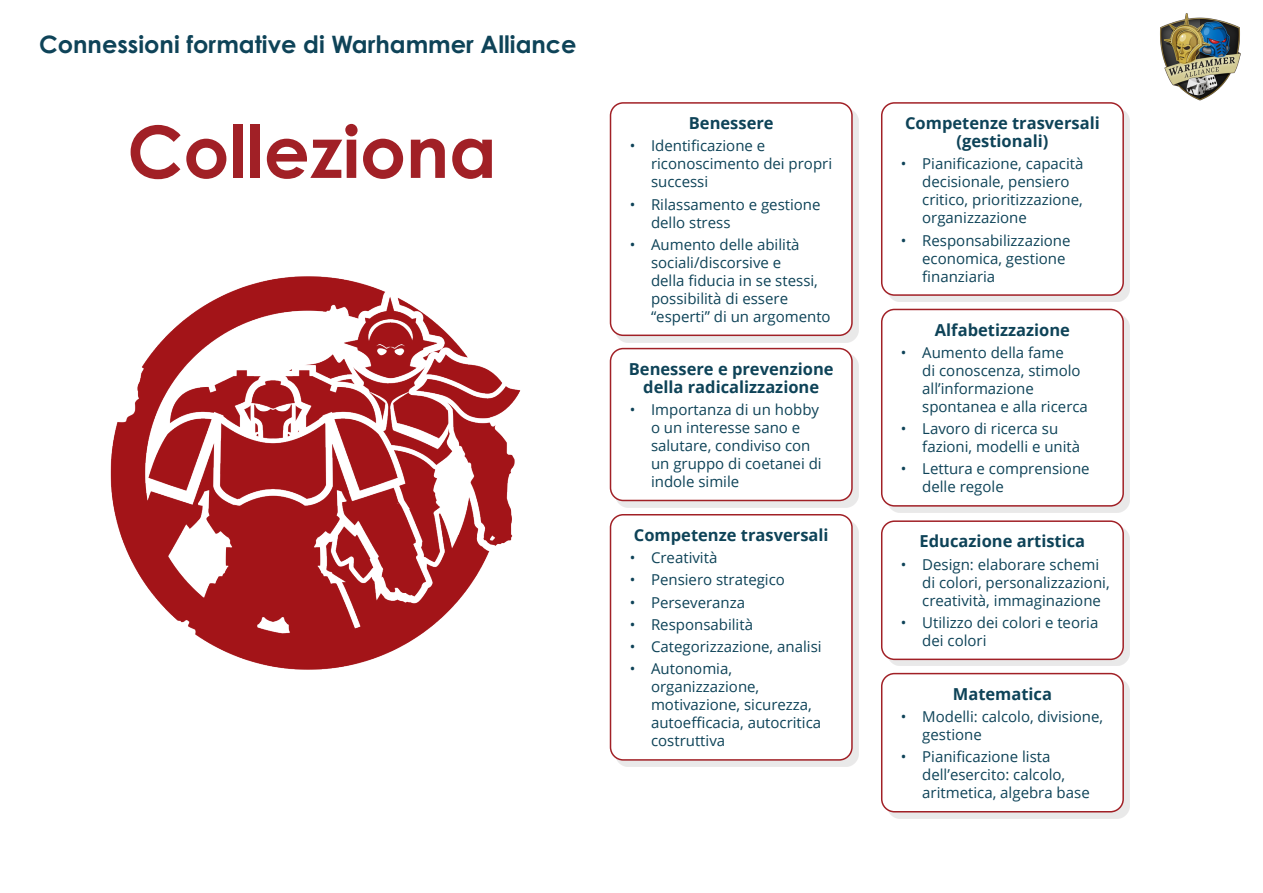
<style>
.page{position:relative;width:1263px;height:893px;background:#fff}
.page>*{position:absolute;margin:0;border:0;box-sizing:border-box;transform-origin:0 0}
.Activity_Title_B{font:700 72px "Century Gothic Std";color:#a12026}
.Activity_Title_B-2{font:700 24px "Century Gothic Std";color:#0e4358}
.Body_round_box{font:700 16.5px/18px "Open Sans";color:#0e4358;text-align:center}
.t1{font:15px/18px "Open Sans";color:#0e4358}
</style>
<div class="page">
<div style="left:616px;top:108px;width:243px;height:234px;background:#231f20;opacity:.1"></div>
<div style="left:610px;top:103px;width:242px;height:232px;background:#fff;border-radius:13px"></div>
<div style="left:610px;top:102px;width:243px;height:234px;border:2px solid #a12026;border-radius:13px"></div>
<div style="left:887px;top:315px;width:243px;height:198px;background:#e9e9e9"></div>
<div style="left:882px;top:309px;width:241px;height:197px;background:#fff;border-radius:13px"></div>
<div style="left:881px;top:309px;width:243px;height:198px;border:2px solid #a12026;border-radius:13px"></div>
<div style="left:616px;top:520px;width:243px;height:247px;background:#e9e9e9"></div>
<div style="left:610px;top:515px;width:242px;height:245px;background:#fff;border-radius:13px"></div>
<div style="left:610px;top:514px;width:243px;height:247px;border:2px solid #a12026;border-radius:13px"></div>
<div style="left:887px;top:526px;width:243px;height:140px;background:#231f20;opacity:.1"></div>
<div style="left:882px;top:521px;width:241px;height:138px;background:#fff;border-radius:13px"></div>
<div style="left:881px;top:520px;width:243px;height:140px;border:2px solid #a12026;border-radius:13px"></div>
<div style="left:887px;top:679px;width:243px;height:139px;background:#231f20;opacity:.1"></div>
<div style="left:882px;top:674px;width:241px;height:138px;background:#fff;border-radius:13px"></div>
<div style="left:881px;top:673px;width:243px;height:139px;border:2px solid #a12026;border-radius:13px"></div>
<div style="left:887px;top:108px;width:243px;height:194px;background:#e9e9e9"></div>
<div style="left:882px;top:103px;width:241px;height:192px;background:#fff;border-radius:13px"></div>
<div style="left:881px;top:102px;width:243px;height:194px;border:2px solid #a12026;border-radius:13px"></div>
<div style="left:616px;top:354px;width:243px;height:153px;background:#231f20;opacity:.1"></div>
<div style="left:610px;top:349px;width:242px;height:151px;background:#fff;border-radius:13px"></div>
<div style="left:610px;top:348px;width:243px;height:153px;border:2px solid #a12026;border-radius:13px"></div>
<img style="left:110px;top:276px;width:411px;height:394px">
<img style="left:1160px;top:13px;width:81px;height:88px">
<p class="Activity_Title_B-2" style="left:39px;top:29px;width:539px">Connessioni formative di Warhammer Alliance</p>
<p class="Activity_Title_B" style="left:127px;top:107px;width:371px">Colleziona</p>
<p class="Body_round_box" style="left:689px;top:114px;width:86px">Benessere</p>
<p class="t1" style="left:651px;top:136px;width:183px;text-indent:-21px">• Identificazione e riconoscimento dei propri successi</p>
<p class="t1" style="left:651px;top:195px;width:171px;text-indent:-21px">• Rilassamento e gestione dello stress</p>
<p class="t1" style="left:651px;top:235px;width:181px;text-indent:-21px">• Aumento delle abilità sociali/discorsive e<br>della fiducia in se stessi, possibilità di essere “esperti” di un argomento</p>
<p class="Body_round_box" style="left:629px;top:359px;width:206px">Benessere e prevenzione della radicalizzazione</p>
<p class="t1" style="left:651px;top:400px;width:172px;text-indent:-21px">• Importanza di un hobby o un interesse sano e salutare, condiviso con un gruppo di coetanei di indole simile</p>
<p class="Body_round_box" style="left:634px;top:525px;width:196px">Competenze trasversali</p>
<p class="t1" style="left:630px;top:548px;width:89px">• Creatività</p>
<p class="t1" style="left:630px;top:571px;width:157px">• Pensiero strategico</p>
<p class="t1" style="left:630px;top:593px;width:117px">• Perseveranza</p>
<p class="t1" style="left:630px;top:615px;width:125px">• Responsabilità</p>
<p class="t1" style="left:630px;top:637px;width:193px">• Categorizzazione, analisi</p>
<p class="t1" style="left:651px;top:660px;width:172px;text-indent:-21px">• Autonomia, organizzazione, motivazione, sicurezza, autoefficacia, autocritica costruttiva</p>
<p class="Body_round_box" style="left:905px;top:114px;width:196px">Competenze trasversali (gestionali)</p>
<p class="t1" style="left:922px;top:154px;width:163px;text-indent:-21px">• Pianificazione, capacità decisionale, pensiero critico, prioritizzazione, organizzazione</p>
<p class="t1" style="left:922px;top:231px;width:150px;text-indent:-21px">• Responsabilizzazione economica, gestione finanziaria</p>
<p class="Body_round_box" style="left:935px;top:320px;width:137px">Alfabetizzazione</p>
<p class="t1" style="left:922px;top:343px;width:167px;text-indent:-21px">• Aumento della fame<br>di conoscenza, stimolo all’informazione spontanea e alla ricerca</p>
<p class="t1" style="left:922px;top:419px;width:159px;text-indent:-21px">• Lavoro di ricerca su fazioni, modelli e unità</p>
<p class="t1" style="left:922px;top:459px;width:169px;text-indent:-21px">• Lettura e comprensione delle regole</p>
<p class="Body_round_box" style="left:920px;top:532px;width:167px">Educazione artistica</p>
<p class="t1" style="left:922px;top:555px;width:189px;text-indent:-21px">• Design: elaborare schemi di colori, personalizzazioni, creatività, immaginazione</p>
<p class="t1" style="left:922px;top:613px;width:178px;text-indent:-21px">• Utilizzo dei colori e teoria dei colori</p>
<p class="Body_round_box" style="left:953px;top:684px;width:101px">Matematica</p>
<p class="t1" style="left:922px;top:707px;width:183px;text-indent:-21px">• Modelli: calcolo, divisione, gestione</p>
<p class="t1" style="left:922px;top:747px;width:169px;text-indent:-21px">• Pianificazione lista dell’esercito: calcolo, aritmetica, algebra base</p>
</div>
